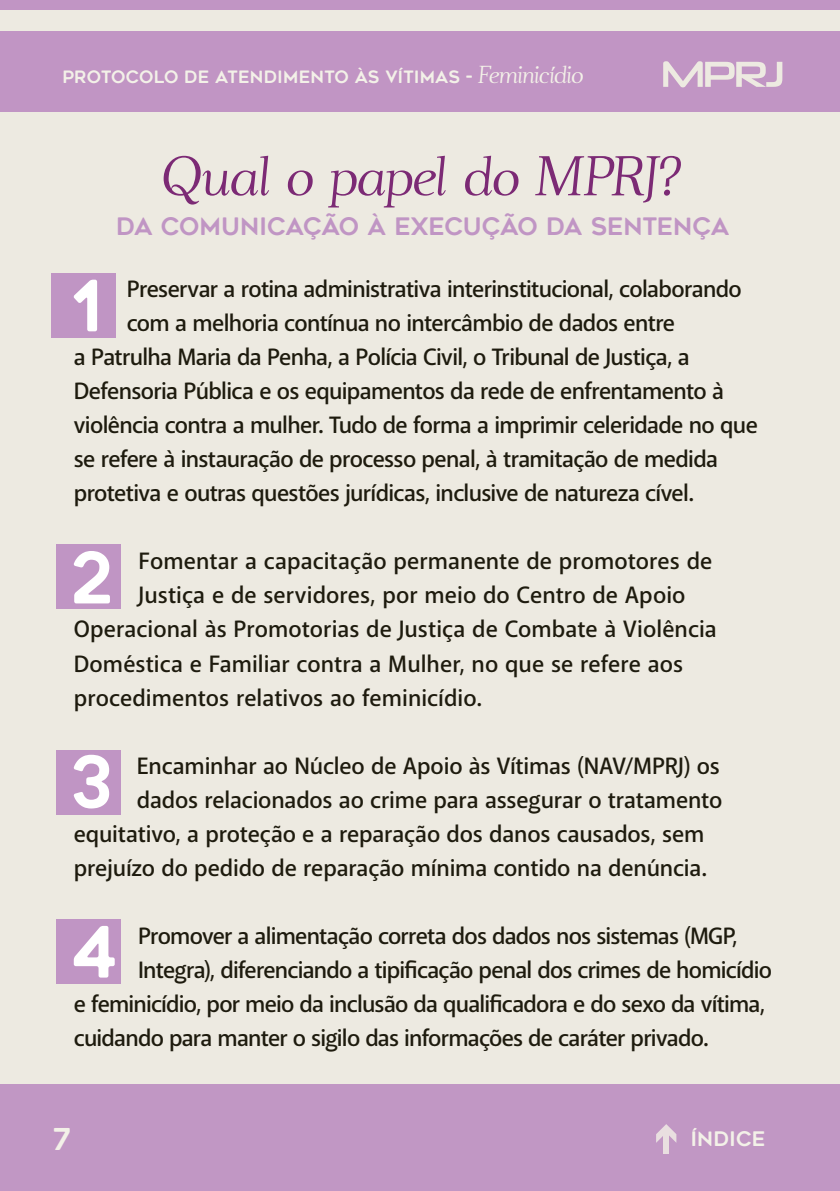
<style>
.page{position:relative;width:840px;height:1191px;background:#fff}
.page>*{position:absolute;margin:0;border:0;box-sizing:border-box;transform-origin:0 0}
.t1{font:70.6px "Geometos Rounded";color:#fff}
.t2{font:italic 50px "Ahellya";letter-spacing:-.005em;color:#7c2a75}
.t3{font:30px "Geometos Rounded";color:#f3f1e8}
.t4{font:600 24px "Akagi Pro";letter-spacing:-.025em;color:#1e1b0e}
.t5{font:600 24px "Akagi Pro";letter-spacing:-.005em;color:#1e1b0e}
.t6{font:600 24px "Akagi Pro";letter-spacing:.005em;color:#1e1b0e}
.t7{font:600 24px "Akagi Pro";color:#1e1b0e}
.t8{font:24px "Geometos Rounded";letter-spacing:-.01em;color:#c095c4}
.t9{font:20px "Geometos Rounded";letter-spacing:.005em;color:#f3f1e8}
.t10{font:17px "Geometos Rounded";letter-spacing:.01em;color:#f3f1e8}
.s1{font-family:"Ahellya";font-style:italic;font-size:22px}
</style>
<div class="page">
<div style="left:0;top:0;width:839px;height:1191px;background:#edeae1"></div>
<div style="left:0;top:31px;width:839px;height:80px;background:#c195c4"></div>
<div style="left:0;top:0;width:839px;height:9px;background:#c195c4"></div>
<div style="left:0;top:1084px;width:839px;height:107px;background:#c197c4"></div>
<svg style="left:663px;top:61px;width:119px;height:26px"></svg>
<div style="left:663px;top:1130px;width:6px;height:23px;background:#e9dfe0"></div>
<svg style="left:656px;top:1124px;width:20px;height:18px"></svg>
<div style="left:56px;top:919px;width:64px;height:65px;background:#c095c4"></div>
<div style="left:51px;top:273px;width:65px;height:65px;background:#c095c4"></div>
<div style="left:56px;top:544px;width:64px;height:65px;background:#c095c4"></div>
<div style="left:56px;top:750px;width:64px;height:65px;background:#c095c4"></div>
<p class="t10" style="left:62px;top:67px;width:522px">PROTOCOLO DE ATENDIMENTO ÀS VÍTIMAS - <span class="s1">Feminicídio</span></p>
<h2 class="t2" style="left:163px;top:144px;width:520px">Qual o papel do MPRJ?</h2>
<p class="t8" style="left:116px;top:213px;width:614px">DA COMUNICAÇÃO À EXECUÇÃO DA SENTENÇA</p>
<h1 class="t1" style="left:71px;top:266px;width:33px">1</h1>
<p class="t4" style="left:127px;top:274px;width:616px">Preservar a rotina administrativa interinstitucional, colaborando</p>
<p class="t4" style="left:127px;top:308px;width:549px">com a melhoria contínua no intercâmbio de dados entre</p>
<p class="t4" style="left:74px;top:342px;width:617px">a Patrulha Maria da Penha, a Polícia Civil, o Tribunal de Justiça, a</p>
<p class="t4" style="left:74px;top:377px;width:651px">Defensoria Pública e os equipamentos da rede de enfrentamento à</p>
<p class="t4" style="left:74px;top:411px;width:685px">violência contra a mulher. Tudo de forma a imprimir celeridade no que</p>
<p class="t4" style="left:74px;top:445px;width:645px">se refere à instauração de processo penal, à tramitação de medida</p>
<p class="t4" style="left:74px;top:479px;width:621px">protetiva e outras questões jurídicas, inclusive de natureza cível.</p>
<h1 class="t1" style="left:69px;top:538px;width:47px">2</h1>
<p class="t6" style="left:138px;top:546px;width:575px">Fomentar a capacitação permanente de promotores de</p>
<p class="t6" style="left:138px;top:580px;width:548px">Justiça e de servidores, por meio do Centro de Apoio</p>
<p class="t6" style="left:74px;top:614px;width:644px">Operacional às Promotorias de Justiça de Combate à Violência</p>
<p class="t7" style="left:74px;top:649px;width:610px">Doméstica e Familiar contra a Mulher, no que se refere aos</p>
<p class="t7" style="left:74px;top:683px;width:409px">procedimentos relativos ao feminicídio.</p>
<h1 class="t1" style="left:70px;top:742px;width:44px">3</h1>
<p class="t4" style="left:137px;top:750px;width:584px">Encaminhar ao Núcleo de Apoio às Vítimas (NAV/MPRJ) os</p>
<p class="t5" style="left:137px;top:784px;width:586px">dados relacionados ao crime para assegurar o tratamento</p>
<p class="t5" style="left:74px;top:818px;width:631px">equitativo, a proteção e a reparação dos danos causados, sem</p>
<p class="t5" style="left:74px;top:853px;width:634px">prejuízo do pedido de reparação mínima contido na denúncia.</p>
<h1 class="t1" style="left:70px;top:912px;width:49px">4</h1>
<p class="t4" style="left:138px;top:920px;width:600px">Promover a alimentação correta dos dados nos sistemas (MGP,</p>
<p class="t4" style="left:138px;top:954px;width:635px">Integra), diferenciando a tipificação penal dos crimes de homicídio</p>
<p class="t4" style="left:74px;top:988px;width:692px">e feminicídio, por meio da inclusão da qualificadora e do sexo da vítima,</p>
<p class="t4" style="left:74px;top:1023px;width:636px">cuidando para manter o sigilo das informações de caráter privado.</p>
<p class="t3" style="left:53px;top:1122px;width:20px">7</p>
<p class="t9" style="left:690px;top:1127px;width:77px">ÍNDICE</p>
</div>
